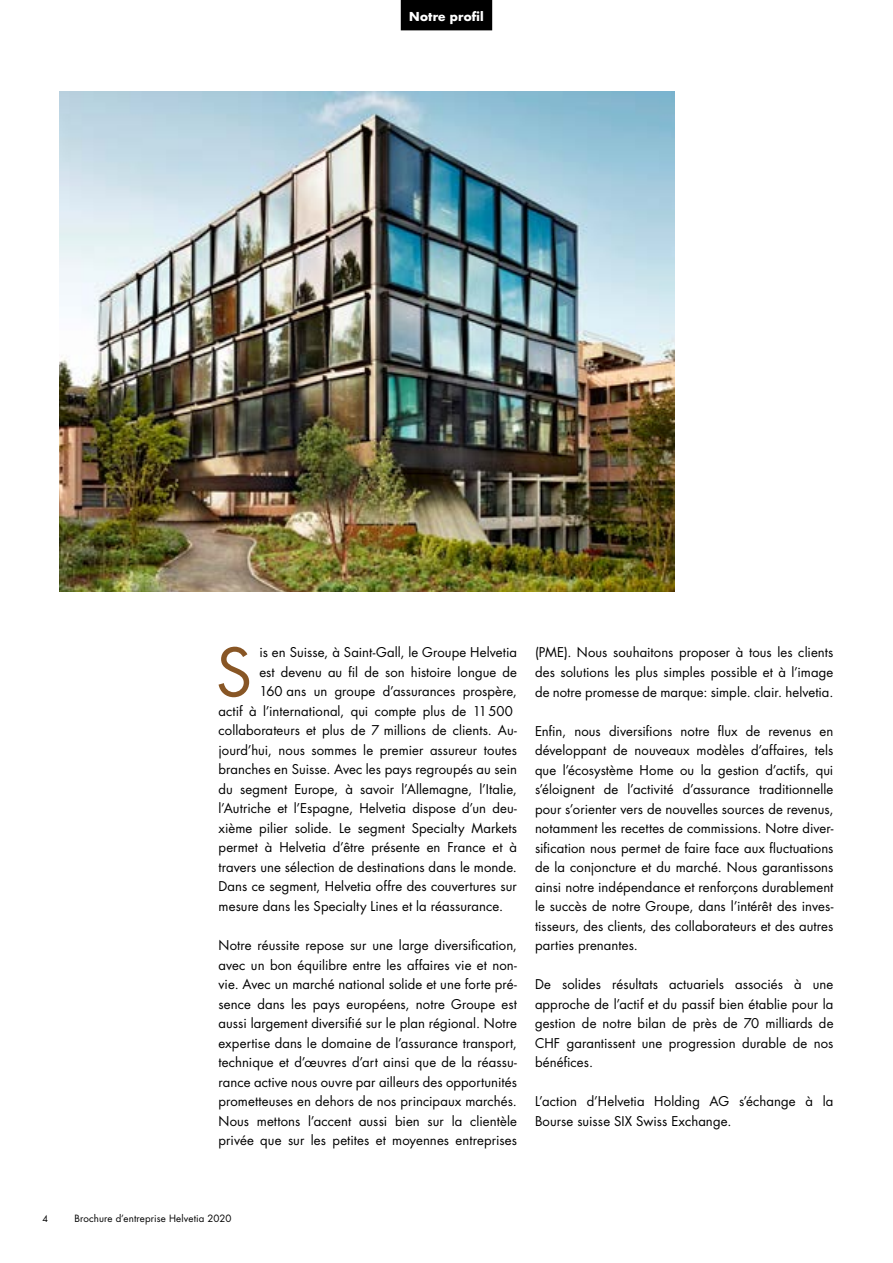
<style>
.page{position:relative;width:893px;height:1263px;background:#fff}
.page>*{position:absolute;margin:0;border:0;box-sizing:border-box;transform-origin:0 0}
.t1{font:64.8px "Futura Std";color:#885625}
.t2{font:13.2px/19.5px "Futura Std";letter-spacing:.005em;color:#000;text-align:justify}
.t3{font:700 12px "Futura Std";letter-spacing:.015em;color:#fff}
.t4{font:9.75px "Futura Std";letter-spacing:.015em;color:#000}
.t5{font:9px "Futura Std";color:#000}
</style>
<div class="page">
<img style="left:60px;top:92px;width:614px;height:499px">
<div style="left:401px;top:0;width:91px;height:30px;background:#000"></div>
<p class="t3" style="left:409px;top:8px;width:76px">Notre profil</p>
<h1 class="t1" style="left:216px;top:631px;width:38px">S</h1>
<p class="t2" style="left:259px;top:643px;width:259px">is en Suisse, à Saint-Gall, le Groupe Helvetia</p>
<p class="t2" style="left:259px;top:662px;width:259px">est devenu au fil de son histoire longue de</p>
<p class="t2" style="left:259px;top:682px;width:259px">160 ans un groupe d’assurances prospère,</p>
<p class="t2" style="left:219px;top:701px;width:296px">actif à l’international, qui compte plus de 11500</p>
<p class="t2" style="left:219px;top:721px;width:300px">collaborateurs et plus de 7 millions de clients. Au-</p>
<p class="t2" style="left:219px;top:740px;width:300px">jourd’hui, nous sommes le premier assureur toutes</p>
<p class="t2" style="left:219px;top:760px;width:300px">branches en Suisse. Avec les pays regroupés au sein</p>
<p class="t2" style="left:219px;top:779px;width:300px">du segment Europe, à savoir l’Allemagne, l’Italie,</p>
<p class="t2" style="left:219px;top:799px;width:300px">l’Autriche et l’Espagne, Helvetia dispose d’un deu-</p>
<p class="t2" style="left:219px;top:818px;width:300px">xième pilier solide. Le segment Specialty Markets</p>
<p class="t2" style="left:219px;top:838px;width:300px">permet à Helvetia d’être présente en France et à</p>
<p class="t2" style="left:219px;top:857px;width:300px">travers une sélection de destinations dans le monde.</p>
<p class="t2" style="left:219px;top:877px;width:300px">Dans ce segment, Helvetia offre des couvertures sur</p>
<p class="t2" style="left:219px;top:896px;width:286px">mesure dans les Specialty Lines et la réassurance.</p>
<p class="t2" style="left:219px;top:935px;width:300px">Notre réussite repose sur une large diversification, avec un bon équilibre entre les affaires vie et non&shy;vie. Avec un marché national solide et une forte pré&shy;sence dans les pays européens, notre Groupe est aussi largement diversifié sur le plan régional. Notre expertise dans le domaine de l’assurance transport, technique et d’œuvres d’art ainsi que de la réassu&shy;rance active nous ouvre par ailleurs des opportunités prometteuses en dehors de nos principaux marchés.<br>Nous mettons l’accent aussi bien sur la clientèle privée que sur les petites et moyennes entreprises</p>
<p class="t2" style="left:535px;top:643px;width:300px">(PME). Nous souhaitons proposer à tous les clients des solutions les plus simples possible et à l’image de notre promesse de marque: simple. clair. helvetia.</p>
<p class="t2" style="left:535px;top:721px;width:300px">Enfin, nous diversifions notre flux de revenus en développant de nouveaux modèles d’affaires, tels que l’écosystème Home ou la gestion d’actifs, qui s’éloignent de l’activité d’assurance traditionnelle pour s’orienter vers de nouvelles sources de revenus, notamment les recettes de commissions. Notre diver&shy;sification nous permet de faire face aux fluctuations de la conjoncture et du marché. Nous garantissons ainsi notre indépendance et renforçons durablement le succès de notre Groupe, dans l’intérêt des inves&shy;tisseurs, des clients, des collaborateurs et des autres parties prenantes.</p>
<p class="t2" style="left:535px;top:974px;width:300px">De solides résultats actuariels associés à une approche de l’actif et du passif bien établie pour la gestion de notre bilan de près de 70 milliards de CHF garantissent une progression durable de nos bénéfices.</p>
<p class="t2" style="left:535px;top:1092px;width:300px">L’action d’Helvetia Holding AG s’échange à la<br>Bourse suisse SIX Swiss Exchange.</p>
<p class="t5" style="left:43px;top:1212px;width:7px">4</p>
<p class="t4" style="left:74px;top:1212px;width:158px">Brochure d’entreprise Helvetia 2020</p>
</div>
